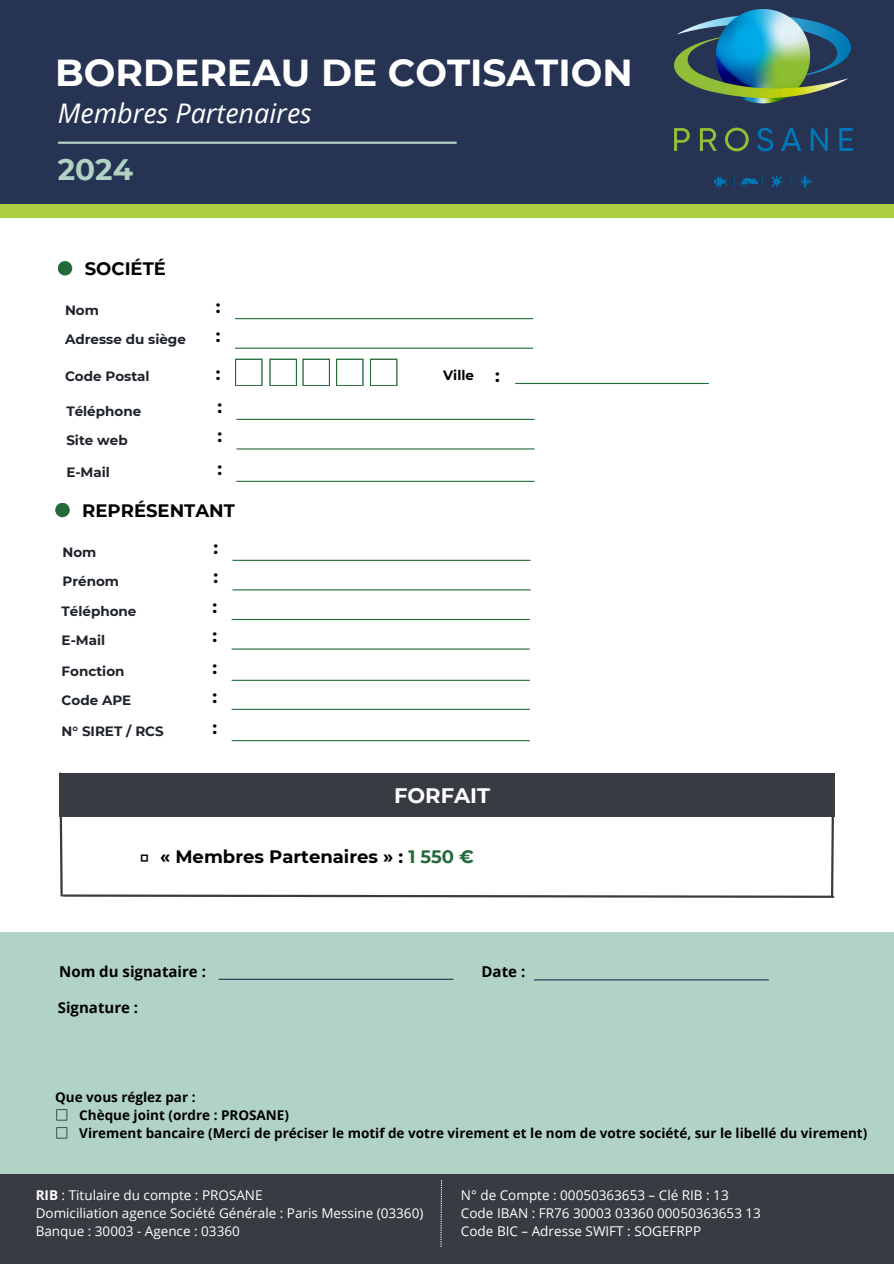
<style>
.page{position:relative;width:894px;height:1264px;background:#fff}
.page>*{position:absolute;margin:0;border:0;box-sizing:border-box;transform-origin:0 0}
.t1{font:700 37.5px "Montserrat";color:#fff}
.t2{font:700 29.55px "Montserrat";color:#b1d3c5}
.t3{font:italic 27px "Open Sans";color:#fff}
.t4{font:700 21px "Montserrat";color:#fff}
.t5{font:700 18px "Montserrat";color:#000}
.t6{font:700 15px "Open Sans";color:#000}
.t7{font:13.5px "Open Sans";color:#fff}
.t8{font:700 13.5px "Open Sans";color:#000}
.t9{font:700 13.5px "Montserrat";color:#1e232b}
.t10{font:700 13.5px "Montserrat";color:#000}
.s1{color:#24693a}
.s2{font-family:"Noto Sans CJ Ksc"}
.s3{font-weight:700}
</style>
<div class="page">
<div style="left:0;top:0;width:893px;height:204px;background:#263352"></div>
<div style="left:0;top:204px;width:893px;height:14px;background:#accf41"></div>
<div style="left:0;top:1149px;width:893px;height:114px;background:#383b42"></div>
<div style="left:0;top:932px;width:893px;height:242px;background:#b1d3c5"></div>
<hr style="left:59px;top:142px;width:396px;height:2px;background:#b1d3c5">
<div style="left:58px;top:261px;width:14px;height:14px;background:#24693a;border-radius:50%"></div>
<svg style="left:59px;top:772px;width:776px;height:126px"></svg>
<hr style="left:515px;top:383px;width:193px;height:1px;background:#24693a">
<svg style="left:235px;top:358px;width:27px;height:28px"></svg>
<svg style="left:269px;top:358px;width:61px;height:28px"></svg>
<svg style="left:336px;top:358px;width:27px;height:28px"></svg>
<svg style="left:370px;top:358px;width:27px;height:28px"></svg>
<hr style="left:235px;top:318px;width:297px;height:1px;background:#24693a">
<hr style="left:235px;top:347px;width:297px;height:2px;background:#24693a">
<hr style="left:237px;top:419px;width:297px;height:1px;background:#24693a">
<hr style="left:237px;top:448px;width:297px;height:1px;background:#24693a">
<hr style="left:237px;top:481px;width:297px;height:1px;background:#24693a">
<div style="left:55px;top:503px;width:15px;height:14px;background:#24693a;border-radius:50%"></div>
<hr style="left:233px;top:560px;width:297px;height:1px;background:#24693a">
<hr style="left:233px;top:589px;width:297px;height:1px;background:#24693a">
<hr style="left:232px;top:619px;width:297px;height:1px;background:#24693a">
<hr style="left:232px;top:648px;width:297px;height:1px;background:#24693a">
<hr style="left:232px;top:679px;width:297px;height:2px;background:#24693a">
<hr style="left:219px;top:978px;width:234px;height:1px;background:#263352">
<hr style="left:534px;top:979px;width:234px;height:1px;background:#263352">
<svg style="left:440px;top:1180px;width:2px;height:66px"></svg>
<hr style="left:232px;top:708px;width:297px;height:2px;background:#24693a">
<hr style="left:232px;top:740px;width:297px;height:1px;background:#24693a">
<img style="left:674px;top:10px;width:178px;height:179px">
<p class="t1" style="left:55px;top:49px;width:578px">BORDEREAU DE COTISATION</p>
<p class="t3" style="left:58px;top:94px;width:255px">Membres Partenaires</p>
<p class="t2" style="left:58px;top:151px;width:77px">2024</p>
<p class="t5" style="left:85px;top:258px;width:83px">SOCIÉTÉ</p>
<h1 class="t5" style="left:216px;top:295px;width:6px">:</h1>
<h5 class="t9" style="left:65px;top:302px;width:35px">Nom</h5>
<p class="t9" style="left:65px;top:331px;width:122px">Adresse du siège</p>
<p class="t9" style="left:65px;top:368px;width:86px">Code Postal</p>
<p class="t10" style="left:443px;top:367px;width:32px">Ville</p>
<p class="t5" style="left:216px;top:324px;width:6px">:</p>
<h3 class="t5" style="left:216px;top:363px;width:6px">:</h3>
<h2 class="t5" style="left:217px;top:396px;width:6px">:</h2>
<p class="t9" style="left:66px;top:402px;width:76px">Téléphone</p>
<p class="t9" style="left:66px;top:431px;width:63px">Site web</p>
<p class="t5" style="left:217px;top:425px;width:6px">:</p>
<p class="t9" style="left:66px;top:464px;width:45px">E-Mail</p>
<p class="t5" style="left:217px;top:457px;width:6px">:</p>
<p class="t5" style="left:82px;top:499px;width:154px">REPRÉSENTANT</p>
<p class="t9" style="left:62px;top:543px;width:35px">Nom</p>
<p class="t5" style="left:213px;top:537px;width:6px">:</p>
<p class="t5" style="left:213px;top:566px;width:6px">:</p>
<h5 class="t9" style="left:62px;top:572px;width:58px">Prénom</h5>
<p class="t9" style="left:62px;top:602px;width:76px">Téléphone</p>
<p class="t9" style="left:62px;top:631px;width:45px">E-Mail</p>
<p class="t5" style="left:212px;top:596px;width:6px">:</p>
<p class="t5" style="left:212px;top:625px;width:6px">:</p>
<p class="t9" style="left:62px;top:663px;width:64px">Fonction</p>
<p class="t5" style="left:212px;top:656px;width:6px">:</p>
<p class="t9" style="left:62px;top:692px;width:71px">Code APE</p>
<p class="t5" style="left:212px;top:685px;width:6px">:</p>
<p class="t9" style="left:62px;top:723px;width:104px">N° SIRET / RCS</p>
<p class="t5" style="left:212px;top:716px;width:6px">:</p>
<p class="t5" style="left:495px;top:364px;width:6px">:</p>
<p class="t4" style="left:394px;top:783px;width:97px">FORFAIT</p>
<p class="t5" style="left:139px;top:845px;width:336px">□ « Membres Partenaires » : <span class="s1">1 550 €</span></p>
<p class="t6" style="left:59px;top:960px;width:148px">Nom du signataire :</p>
<p class="t6" style="left:58px;top:997px;width:82px">Signature :</p>
<p class="t6" style="left:481px;top:960px;width:45px">Date :</p>
<p class="t8" style="left:55px;top:1087px;width:142px">Que vous réglez par :</p>
<p class="t8" style="left:55px;top:1105px;width:235px"><span class="s2">□</span> Chèque joint (ordre : PROSANE)</p>
<p class="t8" style="left:55px;top:1123px;width:813px"><span class="s2">□</span> Virement bancaire (Merci de préciser le motif de votre virement et le nom de votre société, sur le libellé du virement)</p>
<p class="t7" style="left:36px;top:1185px;width:228px"><span class="s3">RIB</span> : Titulaire du compte : PROSANE</p>
<p class="t7" style="left:36px;top:1203px;width:389px">Domiciliation agence Société Générale : Paris Messine (03360)</p>
<p class="t7" style="left:36px;top:1221px;width:205px">Banque : 30003 - Agence : 03360</p>
<h4 class="t7" style="left:461px;top:1185px;width:269px">N° de Compte : 00050363653 – Clé RIB : 13</h4>
<h6 class="t7" style="left:461px;top:1203px;width:301px">Code IBAN : FR76 30003 03360 00050363653 13</h6>
<p class="t7" style="left:461px;top:1221px;width:242px">Code BIC – Adresse SWIFT : SOGEFRPP</p>
</div>
